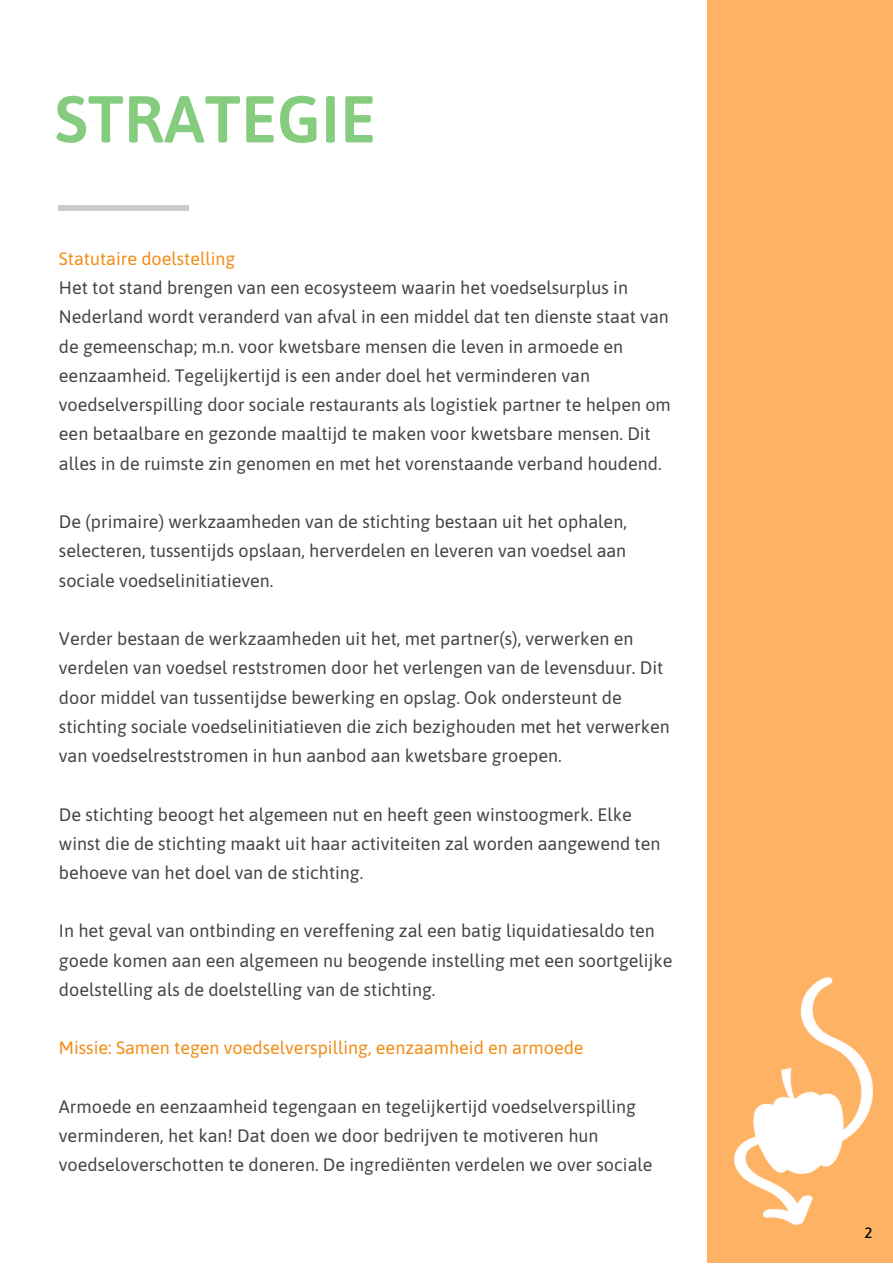
<style>
.page{position:relative;width:893px;height:1264px;background:#fff}
.page>*{position:absolute;margin:0;border:0;box-sizing:border-box;transform-origin:0 0}
.t1{font:600 66px "Asap";color:#85cc7e}
.t2{font:18px/29.2px "Asap";color:#444440}
.t3{font:18px "Asap";color:#f28c15}
.t4{font:500 15px "Asap";color:#000}
</style>
<div class="page">
<div style="left:707px;top:0;width:185px;height:1262px;background:#feb264"></div>
<div style="left:59px;top:205px;width:130px;height:5px;background:#ccc"></div>
<img style="left:734px;top:977px;width:138px;height:247px">
<p class="t1" style="left:55px;top:81px;width:322px">STRATEGIE</p>
<p class="t3" style="left:59px;top:248px;width:178px">Statutaire doelstelling</p>
<p class="t2" style="left:59px;top:273px;width:613px">Het tot stand brengen van een ecosysteem waarin het voedselsurplus in Nederland wordt veranderd van afval in een middel dat ten dienste staat van de gemeenschap; m.n. voor kwetsbare mensen die leven in armoede en eenzaamheid. Tegelijkertijd is een ander doel het verminderen van voedselverspilling door sociale restaurants als logistiek partner te helpen om een betaalbare en gezonde maaltijd te maken voor kwetsbare mensen. Dit alles in de ruimste zin genomen en met het vorenstaande verband houdend.</p>
<p class="t2" style="left:59px;top:507px;width:569px;text-align:justify">De (primaire) werkzaamheden van de stichting bestaan uit het ophalen, selecteren, tussentijds opslaan, herverdelen en leveren van voedsel aan sociale voedselinitiatieven.</p>
<p class="t2" style="left:59px;top:624px;width:612px">Verder bestaan de werkzaamheden uit het, met partner(s), verwerken en verdelen van voedsel reststromen door het verlengen van de levensduur. Dit door middel van tussentijdse bewerking en opslag. Ook ondersteunt de stichting sociale voedselinitiatieven die zich bezighouden met het verwerken van voedselreststromen in hun aanbod aan kwetsbare groepen.</p>
<p class="t2" style="left:59px;top:799px;width:603px">De stichting beoogt het algemeen nut en heeft geen winstoogmerk. Elke winst die de stichting maakt uit haar activiteiten zal worden aangewend ten behoeve van het doel van de stichting.</p>
<p class="t2" style="left:59px;top:916px;width:615px">In het geval van ontbinding en vereffening zal een batig liquidatiesaldo ten goede komen aan een algemeen nu beogende instelling met een soortgelijke doelstelling als de doelstelling van de stichting.</p>
<p class="t3" style="left:59px;top:1037px;width:526px">Missie: Samen tegen voedselverspilling, eenzaamheid en armoede</p>
<p class="t2" style="left:59px;top:1091px;width:595px">Armoede en eenzaamheid tegengaan en tegelijkertijd voedselverspilling verminderen, het kan! Dat doen we door bedrijven te motiveren hun voedseloverschotten te doneren. De ingrediënten verdelen we over sociale</p>
<p class="t4" style="left:864px;top:1223px;width:10px">2</p>
</div>
